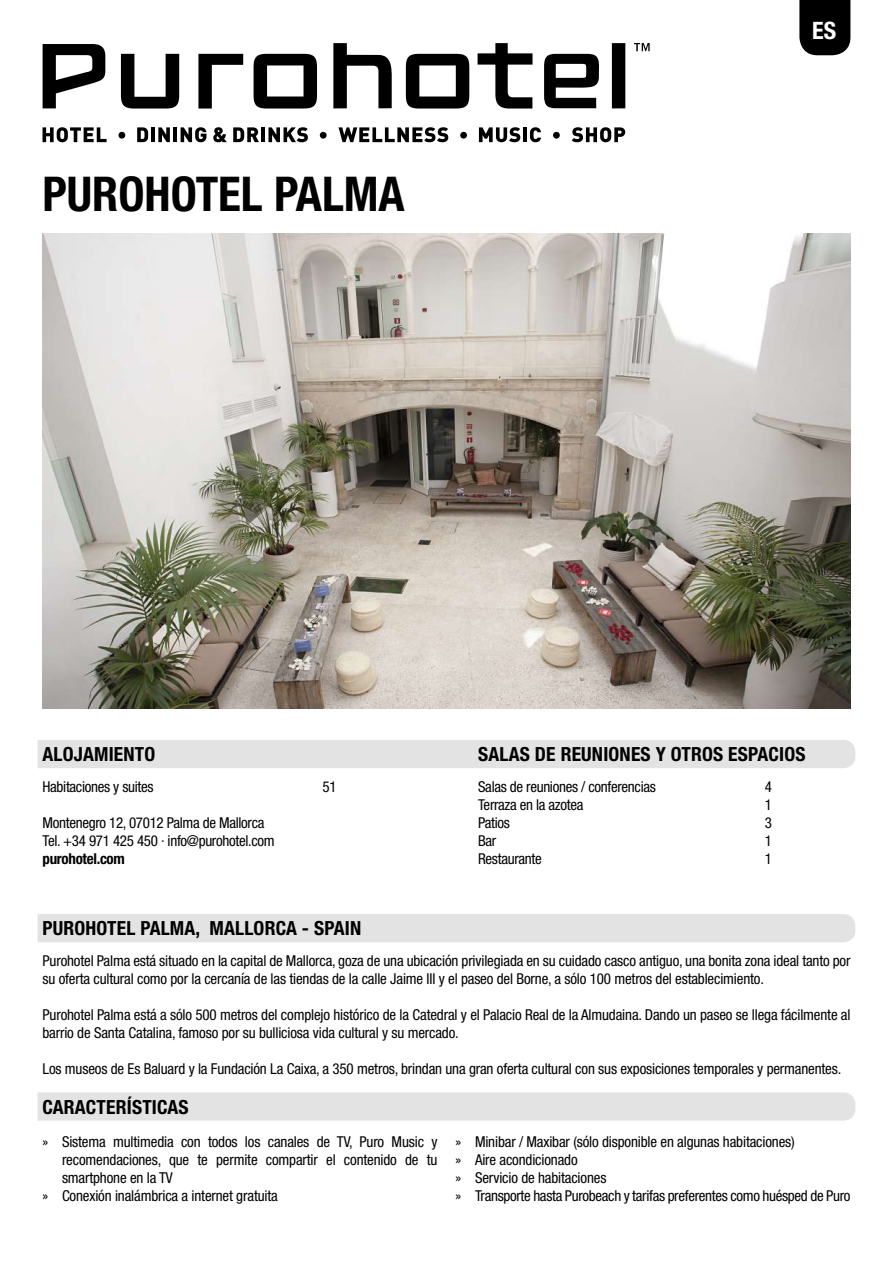
<style>
.page{position:relative;width:893px;height:1263px;background:#fff}
.page>*{position:absolute;margin:0;border:0;box-sizing:border-box;transform-origin:0 0}
.t1{font:700 condensed 48px "Helvetica Neue LT Std";color:#000}
.t2{font:700 condensed 24px "Helvetica Neue LT Std";color:#fff}
.t3{font:700 condensed 19.5px "Helvetica Neue LT Std";letter-spacing:.01em;color:#000}
.t4{font:condensed 15px/18px "Helvetica Neue LT Std";letter-spacing:-.01em;color:#000}
.t5{font:700 condensed 15px "Helvetica Neue LT Std";letter-spacing:-.02em;color:#000}
</style>
<div class="page">
<div style="left:38px;top:740px;width:817px;height:28px;background:#e3e3e3"></div>
<div style="left:38px;top:914px;width:817px;height:28px;background:#e3e3e3"></div>
<svg style="left:38px;top:1092px;width:817px;height:29px;background:#e3e3e3"></svg>
<div style="left:799px;top:0;width:51px;height:55px;background:#000"></div>
<img style="left:43px;top:233px;width:807px;height:475px">
<svg style="left:43px;top:127px;width:64px;height:15px"></svg>
<svg style="left:118px;top:132px;width:7px;height:7px"></svg>
<svg style="left:137px;top:127px;width:11px;height:15px"></svg>
<hr style="left:151px;top:127px;width:4px;height:15px;background:#000">
<svg style="left:158px;top:127px;width:12px;height:15px"></svg>
<hr style="left:173px;top:127px;width:4px;height:15px;background:#000">
<svg style="left:181px;top:127px;width:25px;height:15px"></svg>
<svg style="left:213px;top:127px;width:14px;height:15px"></svg>
<svg style="left:233px;top:127px;width:26px;height:15px"></svg>
<hr style="left:261px;top:127px;width:4px;height:15px;background:#000">
<svg style="left:268px;top:127px;width:40px;height:15px"></svg>
<svg style="left:320px;top:132px;width:7px;height:7px"></svg>
<svg style="left:338px;top:127px;width:110px;height:15px"></svg>
<svg style="left:460px;top:132px;width:7px;height:7px"></svg>
<svg style="left:479px;top:127px;width:41px;height:15px"></svg>
<hr style="left:523px;top:127px;width:4px;height:15px;background:#000">
<svg style="left:530px;top:127px;width:11px;height:15px"></svg>
<svg style="left:553px;top:132px;width:7px;height:7px"></svg>
<svg style="left:572px;top:127px;width:53px;height:15px"></svg>
<svg style="left:634px;top:43px;width:16px;height:8px"></svg>
<svg style="left:121px;top:54px;width:58px;height:55px"></svg>
<svg style="left:198px;top:54px;width:45px;height:55px"></svg>
<svg style="left:43px;top:44px;width:62px;height:64px"></svg>
<svg style="left:544px;top:54px;width:55px;height:54px"></svg>
<svg style="left:333px;top:43px;width:59px;height:65px"></svg>
<svg style="left:254px;top:54px;width:63px;height:55px"></svg>
<svg style="left:406px;top:54px;width:63px;height:55px"></svg>
<svg style="left:478px;top:43px;width:54px;height:66px"></svg>
<div style="left:612px;top:43px;width:13px;height:65px;background:#000"></div>
<h1 class="t1" style="left:43px;top:164px;width:364px">PUROHOTEL PALMA</h1>
<h2 class="t2" style="left:812px;top:16px;width:25px">ES</h2>
<h3 class="t3" style="left:43px;top:742px;width:114px">ALOJAMIENTO</h3>
<p class="t4" style="left:43px;top:778px;width:113px">Habitaciones y suites</p>
<p class="t4" style="left:322px;top:778px;width:16px">51</p>
<p class="t4" style="left:43px;top:814px;width:234px">Montenegro 12, 07012 Palma de Mallorca<br>Tel. +34 971 425 450 · info@purohotel.com</p>
<p class="t5" style="left:43px;top:850px;width:84px">purohotel.com</p>
<h3 class="t3" style="left:43px;top:917px;width:320px">PUROHOTEL PALMA, MALLORCA - SPAIN</h3>
<h3 class="t3" style="left:478px;top:742px;width:329px">SALAS DE REUNIONES Y OTROS ESPACIOS</h3>
<p class="t4" style="left:478px;top:778px;width:179px">Salas de reuniones / conferencias</p>
<p class="t4" style="left:765px;top:778px;width:9px">4</p>
<p class="t4" style="left:478px;top:796px;width:107px">Terraza en la azotea</p>
<p class="t4" style="left:765px;top:796px;width:9px">1</p>
<p class="t4" style="left:478px;top:814px;width:33px">Patios</p>
<p class="t4" style="left:765px;top:814px;width:9px">3</p>
<p class="t4" style="left:478px;top:832px;width:20px">Bar</p>
<p class="t4" style="left:765px;top:832px;width:9px">1</p>
<p class="t4" style="left:478px;top:850px;width:65px">Restaurante</p>
<p class="t4" style="left:765px;top:850px;width:9px">1</p>
<p class="t4" style="left:43px;top:952px;width:809px">Purohotel Palma está situado en la capital de Mallorca, goza de una ubicación privilegiada en su cuidado casco antiguo, una bonita zona ideal tanto por su oferta cultural como por la cercanía de las tiendas de la calle Jaime III y el paseo del Borne, a sólo 100 metros del establecimiento.</p>
<p class="t4" style="left:43px;top:1006px;width:809px">Purohotel Palma está a sólo 500 metros del complejo histórico de la Catedral y el Palacio Real de la Almudaina. Dando un paseo se llega fácilmente al barrio de Santa Catalina, famoso por su bulliciosa vida cultural y su mercado.</p>
<p class="t4" style="left:43px;top:1060px;width:800px">Los museos de Es Baluard y la Fundación La Caixa, a 350 metros, brindan una gran oferta cultural con sus exposiciones temporales y permanentes.</p>
<h3 class="t3" style="left:43px;top:1095px;width:148px">CARACTERÍSTICAS</h3>
<p class="t4" style="left:43px;top:1133px;width:396px">» Sistema multimedia con todos los canales de TV, Puro Music y</p>
<p class="t4" style="left:62px;top:1151px;width:377px">recomendaciones, que te permite compartir el contenido de tu</p>
<p class="t4" style="left:62px;top:1169px;width:112px">smartphone en la TV</p>
<p class="t4" style="left:43px;top:1187px;width:237px">» Conexión inalámbrica a internet gratuita</p>
<p class="t4" style="left:455px;top:1133px;width:396px">» Minibar / Maxibar (sólo disponible en algunas habitaciones)<br>» Aire acondicionado<br>» Servicio de habitaciones<br>» Transporte hasta Purobeach y tarifas preferentes como huésped de Puro</p>
</div>
